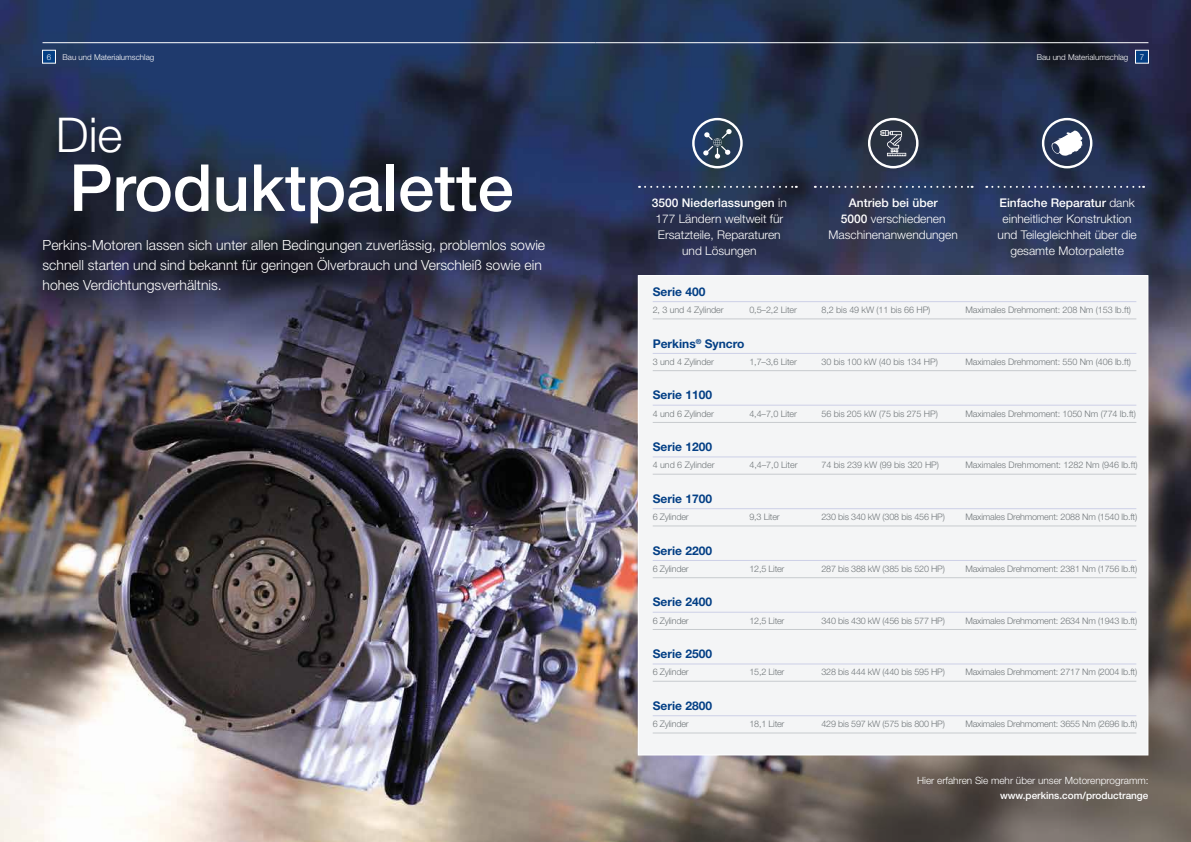
<style>
.page{position:relative;width:1191px;height:842px;background:#fff}
.page>*{position:absolute;margin:0;border:0;box-sizing:border-box;transform-origin:0 0}
.t1{font:500 65px "Helvetica Neue LT Pro";color:#fff}
.t2{font:300 48px "Helvetica Neue LT Pro";color:#fff}
.t3{font:300 14px/20px "Helvetica Neue LT Pro";color:#fff}
.t4{font:300 12px/16px "Helvetica Neue LT Pro";color:#fff;text-align:center}
.t5{font:700 12px "Helvetica Neue LT Pro";color:#033f85}
.t6{font:300 10px "Helvetica Neue LT Pro";color:#fff}
.t7{font:500 10px "Helvetica Neue LT Pro";color:#fff}
.t8{font:300 9px "Helvetica Neue LT Pro";letter-spacing:-.02em;color:#71777a}
.t9{font:300 8px "Helvetica Neue LT Pro";color:#fff}
.s1{font-weight:500}
</style>
<div class="page">
<img style="left:0;top:0;width:1191px;height:842px">
<img style="left:416px;top:533px;width:775px;height:309px">
<hr style="left:595px;top:43px;width:553px;height:1px;background:#fff">
<hr style="left:43px;top:43px;width:552px;height:1px;background:#fff">
<svg style="left:815px;top:186px;width:157px;height:2px"></svg>
<svg style="left:639px;top:186px;width:158px;height:2px"></svg>
<svg style="left:986px;top:186px;width:158px;height:2px"></svg>
<svg style="left:868px;top:118px;width:50px;height:50px;background:#565d6a"></svg>
<svg style="left:1042px;top:118px;width:50px;height:50px"></svg>
<div style="left:638px;top:276px;width:510px;height:479px;background:#f4f5f6"></div>
<hr style="left:652px;top:301px;width:484px;height:1px;background:#cdd0e7">
<hr style="left:652px;top:319px;width:484px;height:1px;background:#c7cbce">
<hr style="left:652px;top:353px;width:484px;height:1px;background:#cdd0e7">
<hr style="left:652px;top:370px;width:484px;height:1px;background:#c7cbce">
<hr style="left:652px;top:405px;width:484px;height:1px;background:#cdd0e7">
<hr style="left:652px;top:422px;width:484px;height:1px;background:#c7cbce">
<hr style="left:652px;top:457px;width:484px;height:1px;background:#cdd0e7">
<hr style="left:652px;top:474px;width:484px;height:1px;background:#c7cbce">
<hr style="left:652px;top:508px;width:484px;height:1px;background:#cdd0e7">
<hr style="left:652px;top:526px;width:484px;height:1px;background:#c7cbce">
<hr style="left:652px;top:560px;width:484px;height:1px;background:#cdd0e7">
<hr style="left:652px;top:577px;width:484px;height:1px;background:#c7cbce">
<hr style="left:652px;top:612px;width:484px;height:1px;background:#cdd0e7">
<hr style="left:652px;top:629px;width:484px;height:1px;background:#c7cbce">
<hr style="left:652px;top:664px;width:484px;height:1px;background:#cdd0e7">
<hr style="left:652px;top:681px;width:484px;height:1px;background:#c7cbce">
<hr style="left:652px;top:715px;width:484px;height:1px;background:#cdd0e7">
<hr style="left:652px;top:733px;width:484px;height:1px;background:#c7cbce">
<div style="left:42px;top:50px;width:14px;height:13px;background:#033f85;border:1px solid #fff"></div>
<div style="left:1135px;top:50px;width:13px;height:13px;background:#033f85;border:1px solid #fff"></div>
<svg style="left:692px;top:118px;width:50px;height:50px;background:#50637a"></svg>
<p class="t9" style="left:63px;top:52px;width:93px">Bau und Materialumschlag</p>
<p class="t9" style="left:1036px;top:52px;width:93px">Bau und Materialumschlag</p>
<p class="t9" style="left:47px;top:52px;width:6px">6</p>
<p class="t9" style="left:1139px;top:52px;width:6px">7</p>
<h2 class="t2" style="left:56px;top:105px;width:68px">Die</h2>
<h1 class="t1" style="left:69px;top:149px;width:446px">Produktpalette</h1>
<h3 class="t3" style="left:43px;top:235px;width:504px">Perkins-Motoren lassen sich unter allen Bedingungen zuverlässig, problemlos sowie schnell starten und sind bekannt für geringen Ölverbrauch und Verschleiß sowie ein hohes Verdichtungsverhältnis.</h3>
<h3 class="t4" style="left:652px;top:194px;width:136px"><span class="s1">3500 Niederlassungen</span> in<br>177 Ländern weltweit für<br>Ersatzteile, Reparaturen und Lösungen</h3>
<h3 class="t4" style="left:828px;top:194px;width:131px"><span class="s1">Antrieb bei über<br>5000</span> verschiedenen<br>Maschinenanwendungen</h3>
<h3 class="t4" style="left:997px;top:194px;width:141px"><span class="s1">Einfache Reparatur</span> dank einheitlicher Konstruktion und Teilegleichheit über die gesamte Motorpalette</h3>
<h3 class="t5" style="left:652px;top:284px;width:54px">Serie 400</h3>
<p class="t8" style="left:652px;top:304px;width:72px">2, 3 und 4 Zylinder</p>
<p class="t8" style="left:749px;top:304px;width:49px">0,5–2,2 Liter</p>
<p class="t8" style="left:821px;top:304px;width:110px">8,2 bis 49 kW (11 bis 66 HP)</p>
<p class="t8" style="left:965px;top:304px;width:167px">Maximales Drehmoment: 208 Nm (153 lb.ft)</p>
<h3 class="t5" style="left:652px;top:336px;width:93px">Perkins<sup>®</sup> Syncro</h3>
<p class="t8" style="left:652px;top:356px;width:63px">3 und 4 Zylinder</p>
<p class="t8" style="left:749px;top:356px;width:49px">1,7–3,6 Liter</p>
<p class="t8" style="left:821px;top:356px;width:118px">30 bis 100 kW (40 bis 134 HP)</p>
<p class="t8" style="left:965px;top:356px;width:167px">Maximales Drehmoment: 550 Nm (406 lb.ft)</p>
<h3 class="t5" style="left:652px;top:388px;width:61px">Serie 1100</h3>
<p class="t8" style="left:652px;top:408px;width:63px">4 und 6 Zylinder</p>
<p class="t8" style="left:749px;top:408px;width:49px">4,4–7,0 Liter</p>
<p class="t8" style="left:821px;top:408px;width:118px">56 bis 205 kW (75 bis 275 HP)</p>
<p class="t8" style="left:965px;top:408px;width:172px">Maximales Drehmoment: 1050 Nm (774 lb.ft)</p>
<h3 class="t5" style="left:652px;top:439px;width:61px">Serie 1200</h3>
<p class="t8" style="left:652px;top:460px;width:63px">4 und 6 Zylinder</p>
<p class="t8" style="left:749px;top:460px;width:50px">4,4–7,0 Liter</p>
<p class="t8" style="left:821px;top:460px;width:119px">74 bis 239 kW (99 bis 320 HP)</p>
<p class="t8" style="left:965px;top:460px;width:174px">Maximales Drehmoment: 1282 Nm (946 lb.ft)</p>
<h3 class="t5" style="left:652px;top:491px;width:61px">Serie 1700</h3>
<p class="t8" style="left:652px;top:511px;width:38px">6 Zylinder</p>
<p class="t8" style="left:749px;top:511px;width:32px">9,3 Liter</p>
<p class="t8" style="left:821px;top:511px;width:125px">230 bis 340 kW (308 bis 456 HP)</p>
<p class="t8" style="left:965px;top:511px;width:173px">Maximales Drehmoment: 2088 Nm (1540 lb.ft)</p>
<h3 class="t5" style="left:652px;top:543px;width:61px">Serie 2200</h3>
<p class="t8" style="left:652px;top:563px;width:38px">6 Zylinder</p>
<p class="t8" style="left:749px;top:563px;width:37px">12,5 Liter</p>
<p class="t8" style="left:821px;top:563px;width:125px">287 bis 388 kW (385 bis 520 HP)</p>
<p class="t8" style="left:965px;top:563px;width:173px">Maximales Drehmoment: 2381 Nm (1756 lb.ft)</p>
<h3 class="t5" style="left:652px;top:595px;width:61px">Serie 2400</h3>
<p class="t8" style="left:652px;top:615px;width:38px">6 Zylinder</p>
<p class="t8" style="left:749px;top:615px;width:37px">12,5 Liter</p>
<p class="t8" style="left:821px;top:615px;width:125px">340 bis 430 kW (456 bis 577 HP)</p>
<p class="t8" style="left:965px;top:615px;width:173px">Maximales Drehmoment: 2634 Nm (1943 lb.ft)</p>
<h3 class="t5" style="left:652px;top:646px;width:61px">Serie 2500</h3>
<p class="t8" style="left:652px;top:667px;width:38px">6 Zylinder</p>
<p class="t8" style="left:749px;top:667px;width:37px">15,2 Liter</p>
<p class="t8" style="left:821px;top:667px;width:125px">328 bis 444 kW (440 bis 595 HP)</p>
<p class="t8" style="left:965px;top:667px;width:173px">Maximales Drehmoment: 2717 Nm (2004 lb.ft)</p>
<h3 class="t5" style="left:652px;top:698px;width:61px">Serie 2800</h3>
<p class="t8" style="left:652px;top:718px;width:38px">6 Zylinder</p>
<p class="t8" style="left:749px;top:718px;width:37px">18,1 Liter</p>
<p class="t8" style="left:821px;top:718px;width:125px">429 bis 597 kW (575 bis 800 HP)</p>
<p class="t8" style="left:965px;top:718px;width:173px">Maximales Drehmoment: 3655 Nm (2696 lb.ft)</p>
<p class="t6" style="left:917px;top:775px;width:233px">Hier erfahren Sie mehr über unser Motorenprogramm:</p>
<p class="t7" style="left:1000px;top:790px;width:150px">www.perkins.com/productrange</p>
</div>
